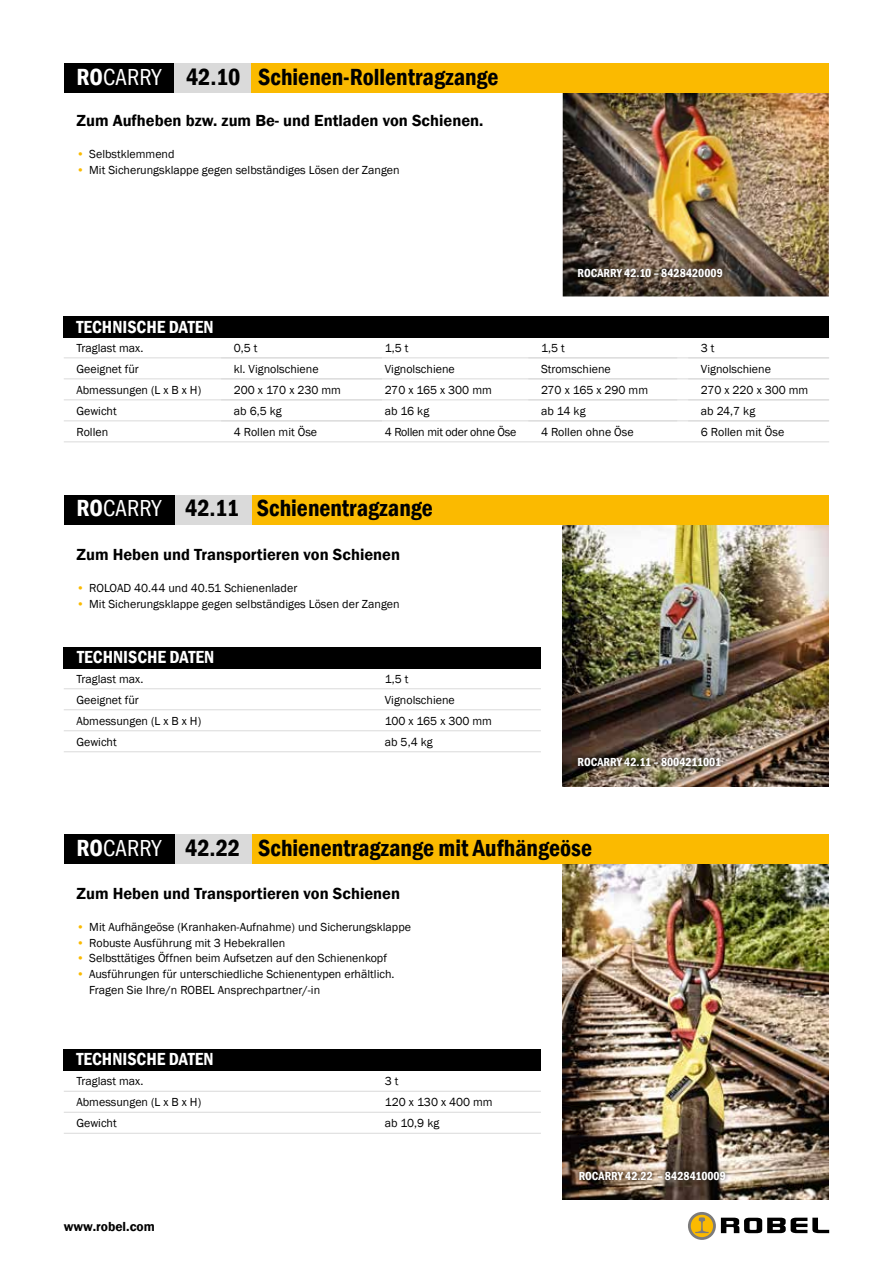
<style>
.page{position:relative;width:893px;height:1263px;background:#fff}
.page>*{position:absolute;margin:0;border:0;box-sizing:border-box;transform-origin:0 0}
.t1{font:600 condensed 24px "Franklin Gothic";color:#000}
.t2{font:600 condensed 18px "Franklin Gothic";color:#fff}
.t3{font:600 16.5px "Franklin Gothic";color:#000}
.t4{font:600 13.5px "Franklin Gothic";color:#000}
.t5{font:12px/21px "Franklin Gothic";color:#000}
.t6{font:600 condensed 12px "Franklin Gothic";color:#fff}
.t7{font:12px "Franklin Gothic";letter-spacing:-.02em;color:#000}
.s1{color:#fff}
.s2{font-family:"ITC Franklin Gothic Std";font-weight:400;color:#fff}
.s3{color:#fbba00}
</style>
<div class="page">
<hr style="left:64px;top:357px;width:765px;height:1px;background:#dadada">
<hr style="left:64px;top:378px;width:765px;height:1px;background:#dadada">
<hr style="left:64px;top:399px;width:765px;height:1px;background:#dadada">
<hr style="left:64px;top:420px;width:765px;height:1px;background:#dadada">
<hr style="left:64px;top:441px;width:765px;height:1px;background:#dadada">
<hr style="left:64px;top:688px;width:477px;height:1px;background:#dadada">
<hr style="left:64px;top:709px;width:477px;height:1px;background:#dadada">
<hr style="left:64px;top:730px;width:477px;height:1px;background:#dadada">
<hr style="left:64px;top:751px;width:477px;height:1px;background:#dadada">
<div style="left:64px;top:647px;width:477px;height:21px;background:#000"></div>
<img style="left:563px;top:524px;width:266px;height:262px">
<img style="left:563px;top:93px;width:266px;height:203px">
<img style="left:563px;top:863px;width:266px;height:336px">
<div style="left:573px;top:265px;width:154px;height:17px;background:#000;opacity:.75"></div>
<div style="left:573px;top:754px;width:152px;height:17px;background:#000;opacity:.75"></div>
<div style="left:575px;top:1167px;width:155px;height:17px;background:#000;opacity:.75"></div>
<div style="left:176px;top:64px;width:653px;height:29px;background:#fbba00"></div>
<div style="left:176px;top:495px;width:653px;height:29px;background:#fbba00"></div>
<div style="left:176px;top:834px;width:653px;height:29px;background:#fbba00"></div>
<div style="left:64px;top:64px;width:112px;height:29px;background:#000"></div>
<div style="left:64px;top:495px;width:112px;height:29px;background:#000"></div>
<div style="left:64px;top:834px;width:112px;height:29px;background:#000"></div>
<div style="left:175px;top:64px;width:76px;height:29px;background:#dadada"></div>
<div style="left:176px;top:495px;width:76px;height:29px;background:#dadada"></div>
<div style="left:176px;top:834px;width:76px;height:29px;background:#dadada"></div>
<div style="left:64px;top:317px;width:765px;height:21px;background:#000"></div>
<hr style="left:64px;top:1070px;width:477px;height:1px;background:#dadada">
<hr style="left:64px;top:1091px;width:477px;height:1px;background:#dadada">
<hr style="left:64px;top:1112px;width:477px;height:1px;background:#dadada">
<hr style="left:64px;top:1133px;width:477px;height:1px;background:#dadada">
<div style="left:64px;top:1049px;width:477px;height:21px;background:#000"></div>
<svg style="left:688px;top:1212px;width:28px;height:28px"></svg>
<svg style="left:721px;top:1218px;width:108px;height:15px"></svg>
<svg style="left:691px;top:1215px;width:22px;height:22px"></svg>
<svg style="left:695px;top:1217px;width:14px;height:16px"></svg>
<h1 class="t1" style="left:77px;top:61px;width:424px"><span class="s1">RO</span><span class="s2">CARRY</span> 42.10 Schienen-Rollentragzange</h1>
<h3 class="t3" style="left:77px;top:111px;width:408px">Zum Aufheben bzw. zum Be- und Entladen von Schienen.</h3>
<p class="t5" style="left:77px;top:144px;width:100px"><span class="s3">•</span> Selbstklemmend</p>
<p class="t5" style="left:77px;top:159px;width:325px"><span class="s3">•</span> Mit Sicherungsklappe gegen selbständiges Lösen der Zangen</p>
<h2 class="t2" style="left:77px;top:315px;width:138px">TECHNISCHE DATEN</h2>
<p class="t5" style="left:234px;top:338px;width:109px">0,5 t<br>kl. Vignolschiene<br>200 x 170 x 230 mm ab 6,5 kg<br>4 Rollen mit Öse</p>
<p class="t5" style="left:77px;top:338px;width:68px">Traglast max.</p>
<p class="t5" style="left:385px;top:338px;width:25px">1,5 t</p>
<p class="t5" style="left:77px;top:359px;width:64px">Geeignet für</p>
<p class="t5" style="left:385px;top:359px;width:71px">Vignolschiene</p>
<p class="t5" style="left:77px;top:380px;width:126px">Abmessungen (L x B x H)</p>
<p class="t5" style="left:385px;top:380px;width:109px">270 x 165 x 300 mm</p>
<p class="t5" style="left:77px;top:401px;width:42px">Gewicht</p>
<p class="t5" style="left:385px;top:401px;width:46px">ab 16 kg</p>
<p class="t5" style="left:77px;top:422px;width:33px">Rollen</p>
<p class="t7" style="left:385px;top:424px;width:133px">4 Rollen mit oder ohne Öse</p>
<p class="t6" style="left:578px;top:265px;width:147px">ROCARRY 42.10 – 8428420009</p>
<p class="t5" style="left:541px;top:338px;width:109px">1,5 t<br>Stromschiene<br>270 x 165 x 290 mm ab 14 kg<br>4 Rollen ohne Öse</p>
<p class="t5" style="left:701px;top:338px;width:109px">3 t<br>Vignolschiene<br>270 x 220 x 300 mm ab 24,7 kg<br>6 Rollen mit Öse</p>
<h1 class="t1" style="left:77px;top:492px;width:358px"><span class="s1">RO</span><span class="s2">CARRY</span> 42.11 Schienentragzange</h1>
<h3 class="t3" style="left:77px;top:545px;width:325px">Zum Heben und Transportieren von Schienen</h3>
<p class="t5" style="left:77px;top:577px;width:222px"><span class="s3">•</span> ROLOAD 40.44 und 40.51 Schienenlader</p>
<p class="t5" style="left:77px;top:593px;width:325px"><span class="s3">•</span> Mit Sicherungsklappe gegen selbständiges Lösen der Zangen</p>
<h2 class="t2" style="left:77px;top:645px;width:138px">TECHNISCHE DATEN</h2>
<p class="t5" style="left:77px;top:668px;width:68px">Traglast max.</p>
<p class="t5" style="left:385px;top:668px;width:25px">1,5 t</p>
<p class="t5" style="left:77px;top:689px;width:64px">Geeignet für</p>
<p class="t5" style="left:385px;top:689px;width:71px">Vignolschiene</p>
<p class="t5" style="left:77px;top:710px;width:126px">Abmessungen (L x B x H)</p>
<p class="t5" style="left:385px;top:710px;width:109px">100 x 165 x 300 mm</p>
<p class="t5" style="left:77px;top:731px;width:42px">Gewicht</p>
<p class="t5" style="left:385px;top:731px;width:49px">ab 5,4 kg</p>
<p class="t6" style="left:578px;top:754px;width:145px">ROCARRY 42.11 – 8004211001</p>
<h1 class="t1" style="left:77px;top:831px;width:517px"><span class="s1">RO</span><span class="s2">CARRY</span> 42.22 Schienentragzange mit Aufhängeöse</h1>
<h3 class="t3" style="left:77px;top:884px;width:325px">Zum Heben und Transportieren von Schienen</h3>
<p class="t5" style="left:77px;top:917px;width:336px"><span class="s3">•</span> Mit Aufhängeöse (Kranhaken-Aufnahme) und Sicherungsklappe</p>
<p class="t5" style="left:77px;top:932px;width:210px"><span class="s3">•</span> Robuste Ausführung mit 3 Hebekrallen</p>
<p class="t5" style="left:77px;top:948px;width:312px"><span class="s3">•</span> Selbsttätiges Öffnen beim Aufsetzen auf den Schienenkopf</p>
<p class="t5" style="left:89px;top:966px;width:307px;line-height:15.8px;text-indent:-13px"><span class="s3">•</span> Ausführungen für unterschiedliche Schienentypen erhältlich.<br>Fragen Sie Ihre/n ROBEL Ansprechpartner/-in</p>
<h2 class="t2" style="left:77px;top:1047px;width:138px">TECHNISCHE DATEN</h2>
<p class="t5" style="left:77px;top:1071px;width:68px">Traglast max.</p>
<p class="t5" style="left:385px;top:1071px;width:15px">3 t</p>
<p class="t5" style="left:77px;top:1092px;width:126px">Abmessungen (L x B x H)</p>
<p class="t5" style="left:385px;top:1092px;width:109px">120 x 130 x 400 mm</p>
<p class="t5" style="left:77px;top:1113px;width:42px">Gewicht</p>
<p class="t5" style="left:385px;top:1113px;width:56px">ab 10,9 kg</p>
<p class="t4" style="left:64px;top:1218px;width:93px">www.robel.com</p>
<p class="t6" style="left:579px;top:1167px;width:149px">ROCARRY 42.22 – 8428410009</p>
</div>
